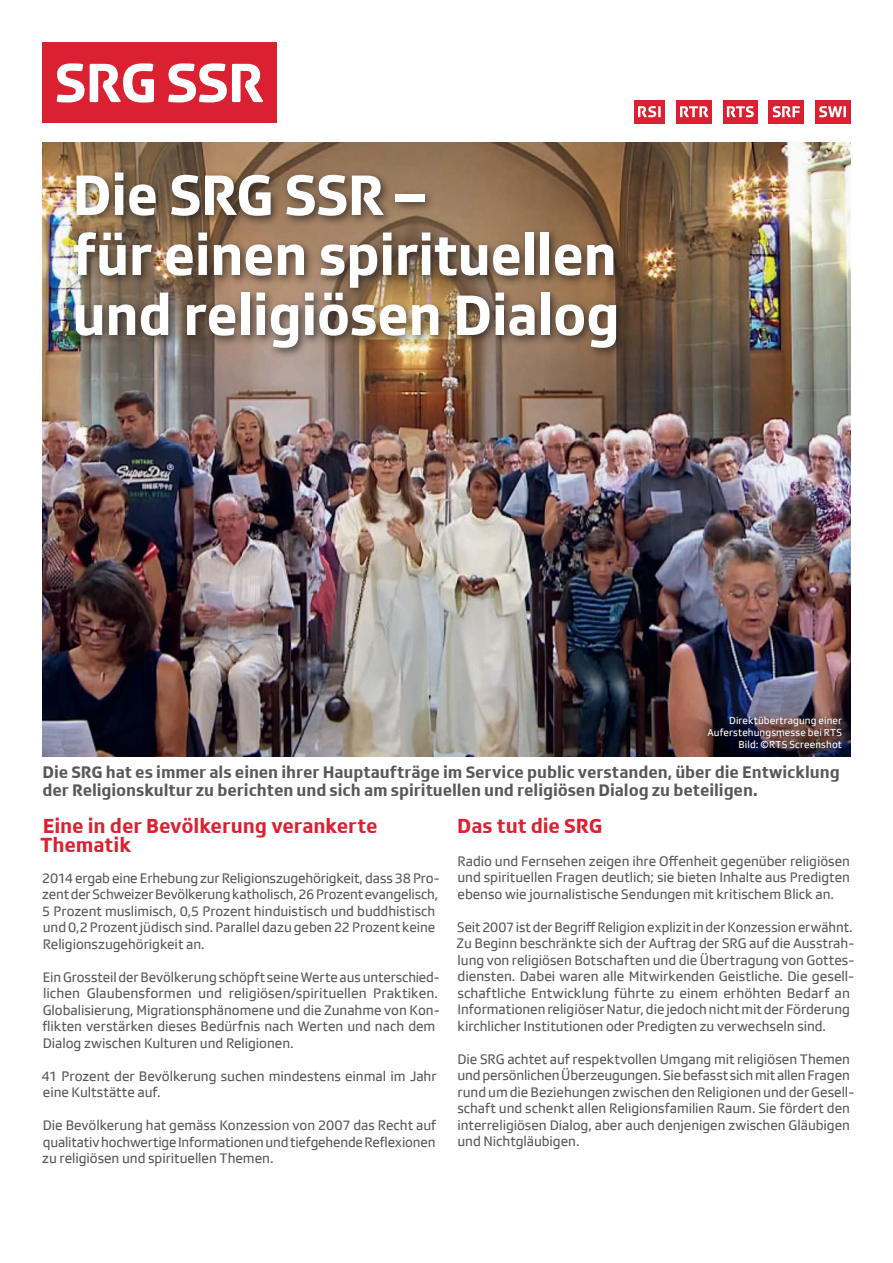
<style>
.page{position:relative;width:893px;height:1263px;background:#fff}
.page>*{position:absolute;margin:0;border:0;box-sizing:border-box;transform-origin:0 0}
.t1{font:700 58.5px/60px "SRGSSR Type";letter-spacing:-.015em;color:#fff}
.t2{font:700 21px/19.5px "SRGSSR Type";letter-spacing:-.005em;color:#da2031}
.t3{font:700 17.25px/18.8px "SRGSSR Type";letter-spacing:-.005em;color:#57585a}
.t4{font:14.25px/16.5px "SRGSSR Type";letter-spacing:-.005em;color:#57585a}
.t5{font:10.5px/12px "SRGSSR Type";letter-spacing:.01em;color:#fff;text-align:right}
</style>
<div class="page">
<img style="left:43px;top:142px;width:807px;height:614px">
<div style="left:68px;top:167px;width:559px;height:192px;background:#231f20;opacity:.75"></div>
<div style="left:704px;top:712px;width:143px;height:41px;background:#231f20;opacity:.85"></div>
<div style="left:43px;top:43px;width:234px;height:80px;background:#da2031"></div>
<svg style="left:57px;top:63px;width:97px;height:40px"></svg>
<svg style="left:168px;top:63px;width:95px;height:39px"></svg>
<div style="left:634px;top:100px;width:31px;height:23px;background:#da2031"></div>
<svg style="left:638px;top:106px;width:23px;height:11px"></svg>
<div style="left:676px;top:100px;width:36px;height:23px;background:#da2031"></div>
<svg style="left:680px;top:106px;width:29px;height:11px"></svg>
<div style="left:723px;top:100px;width:34px;height:23px;background:#da2031"></div>
<svg style="left:727px;top:106px;width:27px;height:11px"></svg>
<div style="left:769px;top:100px;width:35px;height:23px;background:#da2031"></div>
<svg style="left:773px;top:106px;width:27px;height:11px"></svg>
<div style="left:815px;top:100px;width:35px;height:23px;background:#da2031"></div>
<svg style="left:819px;top:106px;width:27px;height:11px"></svg>
<h1 class="t1" style="left:72px;top:164px;width:549px">Die SRG SSR –<br>für einen spirituellen und religiösen Dialog</h1>
<p class="t5" style="left:707px;top:714px;width:136px">Direktübertragung einer<br>Auferstehungsmesse bei RTS<br>Bild: ©RTS Screenshot</p>
<p class="t3" style="left:43px;top:762px;width:799px">Die SRG hat es immer als einen ihrer Hauptaufträge im Service public verstanden, über die Entwicklung der Religionskultur zu berichten und sich am spirituellen und religiösen Dialog zu beteiligen.</p>
<h2 class="t2" style="left:40px;top:816px;width:339px">Eine in der Bevölkerung verankerte<br>Thematik</h2>
<p class="t4" style="left:42px;top:869px;width:399px">2014 ergab eine Erhebung zur Religionszugehörigkeit, dass 38 Pro&shy;zent der Schweizer Bevölkerung katholisch, 26 Prozent evangelisch, 5 Prozent muslimisch, 0,5 Prozent hinduistisch und buddhistisch und 0,2 Prozent jüdisch sind. Parallel dazu geben 22 Prozent keine Religionszugehörigkeit an.</p>
<p class="t4" style="left:42px;top:968px;width:399px">Ein Grossteil der Bevölkerung schöpft seine Werte aus unterschied&shy;lichen Glaubensformen und religiösen/spirituellen Praktiken.<br>Globalisierung, Migrationsphänomene und die Zunahme von Kon&shy;flikten verstärken dieses Bedürfnis nach Werten und nach dem Dialog zwischen Kulturen und Religionen.</p>
<p class="t4" style="left:42px;top:1067px;width:397px">41 Prozent der Bevölkerung suchen mindestens einmal im Jahr eine Kultstätte auf.</p>
<p class="t4" style="left:42px;top:1117px;width:395px;text-align:justify">Die Bevölkerung hat gemäss Konzession von 2007 das Recht auf qualitativ hochwertige Informationen und tiefgehende Reflexionen zu religiösen und spirituellen Themen.</p>
<h2 class="t2" style="left:457px;top:816px;width:146px">Das tut die SRG</h2>
<p class="t4" style="left:457px;top:853px;width:394px;text-align:justify">Radio und Fernsehen zeigen ihre Offenheit gegenüber religiösen und spirituellen Fragen deutlich; sie bieten Inhalte aus Predigten ebenso wie journalistische Sendungen mit kritischem Blick an.</p>
<p class="t4" style="left:456px;top:919px;width:399px">Seit 2007 ist der Begriff Religion explizit in der Konzession erwähnt.<br>Zu Beginn beschränkte sich der Auftrag der SRG auf die Ausstrah&shy;lung von religiösen Botschaften und die Übertragung von Gottes&shy;diensten. Dabei waren alle Mitwirkenden Geistliche. Die gesell&shy;schaftliche Entwicklung führte zu einem erhöhten Bedarf an Informationen religiöser Natur, die jedoch nicht mit der Förderung kirchlicher Institutionen oder Predigten zu verwechseln sind.</p>
<p class="t4" style="left:457px;top:1051px;width:398px">Die SRG achtet auf respektvollen Umgang mit religiösen Themen und persönlichen Überzeugungen. Sie befasst sich mit allen Fragen rund um die Beziehungen zwischen den Religionen und der Gesell&shy;schaft und schenkt allen Religionsfamilien Raum. Sie fördert den interreligiösen Dialog, aber auch denjenigen zwischen Gläubigen und Nichtgläubigen.</p>
</div>
